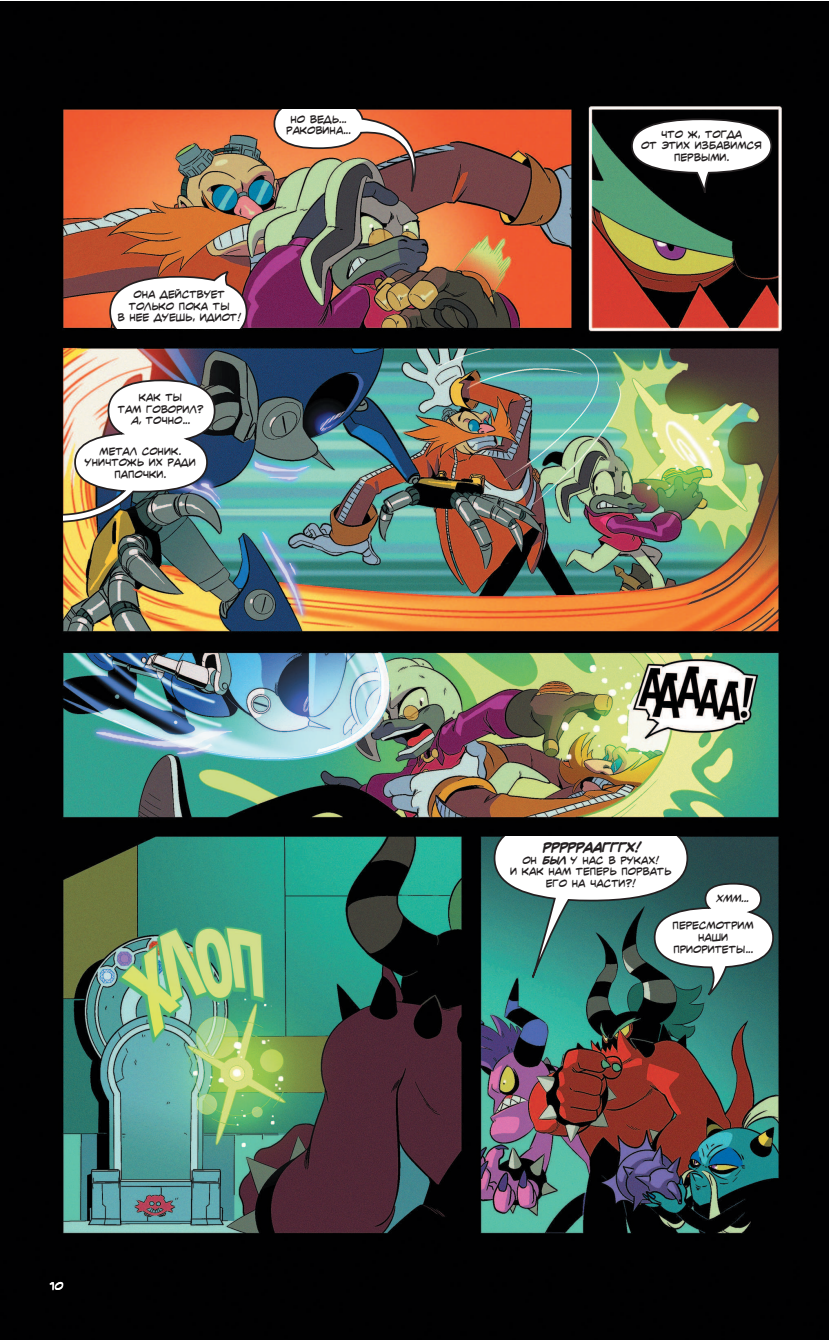
<style>
.page{position:relative;width:829px;height:1340px;background:#fff}
.page>*{position:absolute;margin:0;border:0;box-sizing:border-box;transform-origin:0 0}
.t1{font:italic 700 12.25px "dd Sonic Hand Made";color:#231f20;scale:.96 1}
.t2{font:10.5px "dd Sonic Hand Made";color:#fff}
.t3{font:9.62px/11.5px "dd Sonic Hand Made";color:#231f20;text-align:center;scale:.96 1}
.t4{font:italic 9.62px "dd Sonic Hand Made";color:#231f20;scale:.96 1}
.s1{font-style:italic}
.s2{font-weight:700;font-style:italic}
</style>
<div class="page">
<img style="left:1px;top:1px;width:827px;height:1338px">
<svg style="left:630px;top:117px;width:143px;height:92px"></svg>
<svg style="left:272px;top:109px;width:155px;height:94px"></svg>
<svg style="left:108px;top:272px;width:140px;height:56px"></svg>
<img style="left:64px;top:379px;width:152px;height:148px">
<svg style="left:486px;top:836px;width:288px;height:164px"></svg>
<p class="t3" style="left:286px;top:113px;width:68px">Но ведь...<br>Раковина...</p>
<p class="t3" style="left:117px;top:288px;width:130px">Она действует только пока ты<br>в нее дуешь, идиот!</p>
<p class="t3" style="left:118px;top:391px;width:90px">как ты<br>там говорил?<br><span class="s1">А,</span> точно...</p>
<p class="t3" style="left:85px;top:444px;width:117px">Метал Соник.<br>Уничтожь их ради папочки.</p>
<p class="t2" style="left:50px;top:1280px;width:15px">10</p>
<p class="t3" style="left:641px;top:128px;width:127px">Что ж, тогда<br>от этих избавимся первыми.</p>
<p class="t1" style="left:542px;top:838px;width:102px">Ррррраагггх!</p>
<p class="t3" style="left:510px;top:853px;width:169px">Он <span class="s2">был</span> у нас в руках!<br>И как нам теперь порвать его на части?!</p>
<p class="t4" style="left:715px;top:891px;width:35px">Хмм...</p>
<p class="t3" style="left:672px;top:919px;width:86px">Пересмотрим наши приоритеты...</p>
</div>
